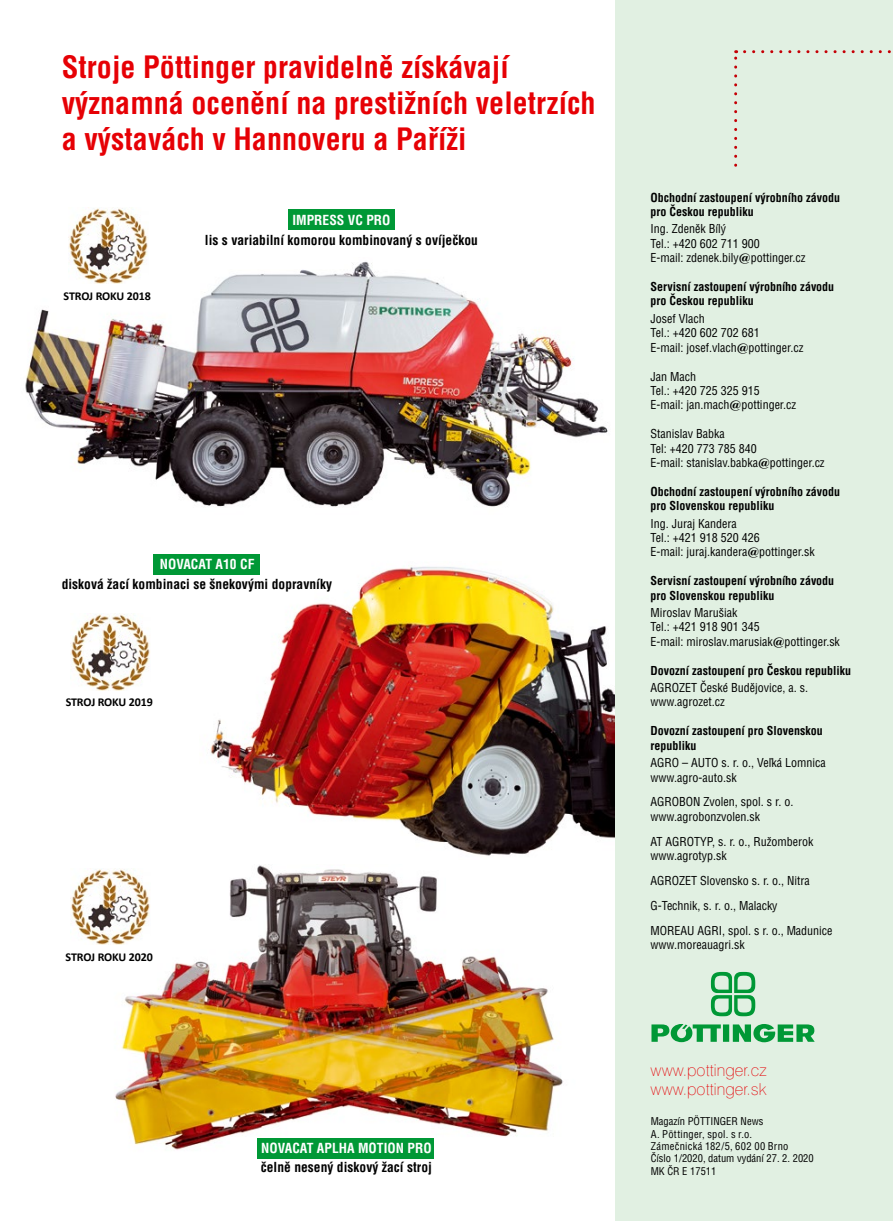
<style>
.page{position:relative;width:893px;height:1221px;background:#fff}
.page>*{position:absolute;margin:0;border:0;box-sizing:border-box;transform-origin:0 0}
.t1{font:700 30px/36px "Switzerland Condensed";letter-spacing:.005em;color:#e60005}
.t2{font:100 16.5px/19.8px "Swiss 721 BTCE";letter-spacing:.005em;color:#e60005}
.t3{font:700 13.5px "Switzerland Condensed";letter-spacing:.005em;color:#000}
.t4{font:700 13.5px "Switzerland Condensed";letter-spacing:.005em;color:#fff}
.t5{font:12px/14.4px "Switzerland Condensed";color:#000}
.t6{font:700 12px/14.4px "Switzerland Condensed";color:#000}
.t7{font:700 12px "Calibri";letter-spacing:-.015em;color:#000}
.t8{font:10.5px/12.5px "Switzerland Condensed";color:#000}
.s1{font-family:"Goudy Heavyface BTCE"}
</style>
<div class="page">
<img style="left:208px;top:566px;width:407px;height:290px">
<img style="left:25px;top:261px;width:583px;height:246px">
<div style="left:615px;top:0;width:278px;height:1220px;background:#e1f0e2"></div>
<svg style="left:734px;top:50px;width:157px;height:117px"></svg>
<svg style="left:711px;top:971px;width:44px;height:45px"></svg>
<div style="left:723px;top:1024px;width:6px;height:17px;background:#009836"></div>
<svg style="left:733px;top:1024px;width:82px;height:18px"></svg>
<svg style="left:651px;top:1024px;width:70px;height:18px"></svg>
<img style="left:97px;top:865px;width:467px;height:294px">
<img style="left:69px;top:208px;width:80px;height:76px">
<div style="left:288px;top:209px;width:107px;height:21px;background:#009836"></div>
<div style="left:154px;top:554px;width:106px;height:21px;background:#009836"></div>
<div style="left:258px;top:1137px;width:176px;height:21px;background:#009836"></div>
<img style="left:71px;top:614px;width:79px;height:76px">
<img style="left:71px;top:868px;width:79px;height:76px">
<h1 class="t1" style="left:62px;top:49px;width:535px">Stroje Pöttinger pravidelně získávají významná ocenění na prestižních veletrzích a výstavách v Hannoveru a Paříži</h1>
<p class="t7" style="left:64px;top:288px;width:89px">STROJ ROKU 2018</p>
<p class="t4" style="left:292px;top:212px;width:100px">IMPRESS VC PRO</p>
<p class="t3" style="left:205px;top:232px;width:275px">lis s variabilní komorou kombinovaný s ovíječkou</p>
<p class="t4" style="left:160px;top:556px;width:96px">NOVACAT A10 CF</p>
<p class="t3" style="left:62px;top:575px;width:272px">disková žací kombinaci se šnekovými dopravníky</p>
<p class="t7" style="left:66px;top:694px;width:89px">STROJ ROKU 2019</p>
<p class="t7" style="left:66px;top:948px;width:89px">STROJ ROKU 2020</p>
<p class="t4" style="left:261px;top:1139px;width:172px">NOVACAT APLHA MOTION PRO</p>
<p class="t3" style="left:261px;top:1159px;width:173px">čelně nesený diskový žací stroj</p>
<p class="t6" style="left:651px;top:190px;width:191px">Obchodní zastoupení výrobního závodu pro Českou republiku</p>
<p class="t5" style="left:651px;top:222px;width:156px">Ing. Zdeněk Bílý<br>Tel.: +420 602 711 900<br>E-mail: zdenek.bily<span class="s1">@</span>pottinger.cz</p>
<p class="t6" style="left:651px;top:279px;width:185px">Servisní zastoupení výrobního závodu pro Českou republiku</p>
<p class="t5" style="left:651px;top:311px;width:154px">Josef Vlach<br>Tel.: +420 602 702 681<br>E-mail: josef.vlach<span class="s1">@</span>pottinger.cz</p>
<p class="t5" style="left:651px;top:369px;width:147px">Jan Mach<br>Tel.: +420 725 325 915<br>E-mail: jan.mach<span class="s1">@</span>pottinger.cz</p>
<p class="t5" style="left:651px;top:426px;width:176px">Stanislav Babka<br>Tel: +420 773 785 840<br>E-mail: stanislav.babka<span class="s1">@</span>pottinger.cz</p>
<p class="t6" style="left:651px;top:484px;width:191px">Obchodní zastoupení výrobního závodu pro Slovenskou republiku</p>
<p class="t5" style="left:651px;top:516px;width:166px">Ing. Juraj Kandera<br>Tel.: +421 918 520 426<br>E-mail: juraj.kandera<span class="s1">@</span>pottinger.sk</p>
<p class="t6" style="left:651px;top:573px;width:185px">Servisní zastoupení výrobního závodu pro Slovenskou republiku</p>
<p class="t5" style="left:651px;top:605px;width:191px">Miroslav Marušiak<br>Tel.: +421 918 901 345<br>E-mail: miroslav.marusiak<span class="s1">@</span>pottinger.sk</p>
<p class="t6" style="left:651px;top:663px;width:202px">Dovozní zastoupení pro Českou republiku</p>
<p class="t5" style="left:651px;top:680px;width:159px">AGROZET České Budějovice, a. s. www.agrozet.cz</p>
<p class="t6" style="left:651px;top:723px;width:174px">Dovozní zastoupení pro Slovenskou republiku</p>
<p class="t5" style="left:651px;top:755px;width:177px">AGRO – AUTO s. r. o., Veľká Lomnica www.agro-auto.sk</p>
<p class="t5" style="left:651px;top:794px;width:144px">AGROBON Zvolen, spol. s r. o. www.agrobonzvolen.sk</p>
<p class="t5" style="left:651px;top:834px;width:164px">AT AGROTYP, s. r. o., Ružomberok www.agrotyp.sk</p>
<p class="t5" style="left:651px;top:868px;width:184px;line-height:24.9px">AGROZET Slovensko s. r. o., Nitra<br>G-Technik, s. r. o., Malacky<br>MOREAU AGRI, spol. s r. o., Madunice</p>
<p class="t5" style="left:651px;top:937px;width:96px">www.moreauagri.sk</p>
<h2 class="t2" style="left:651px;top:1059px;width:117px">www.pottinger.cz www.pottinger.sk</h2>
<p class="t8" style="left:651px;top:1115px;width:164px">Magazín PÖTTINGER News<br>A. Pöttinger, spol. s r.o.<br>Zámečnická 182/5, 602 00 Brno<br>Číslo 1/2020, datum vydání 27. 2. 2020<br>MK ČR E 17511</p>
</div>
